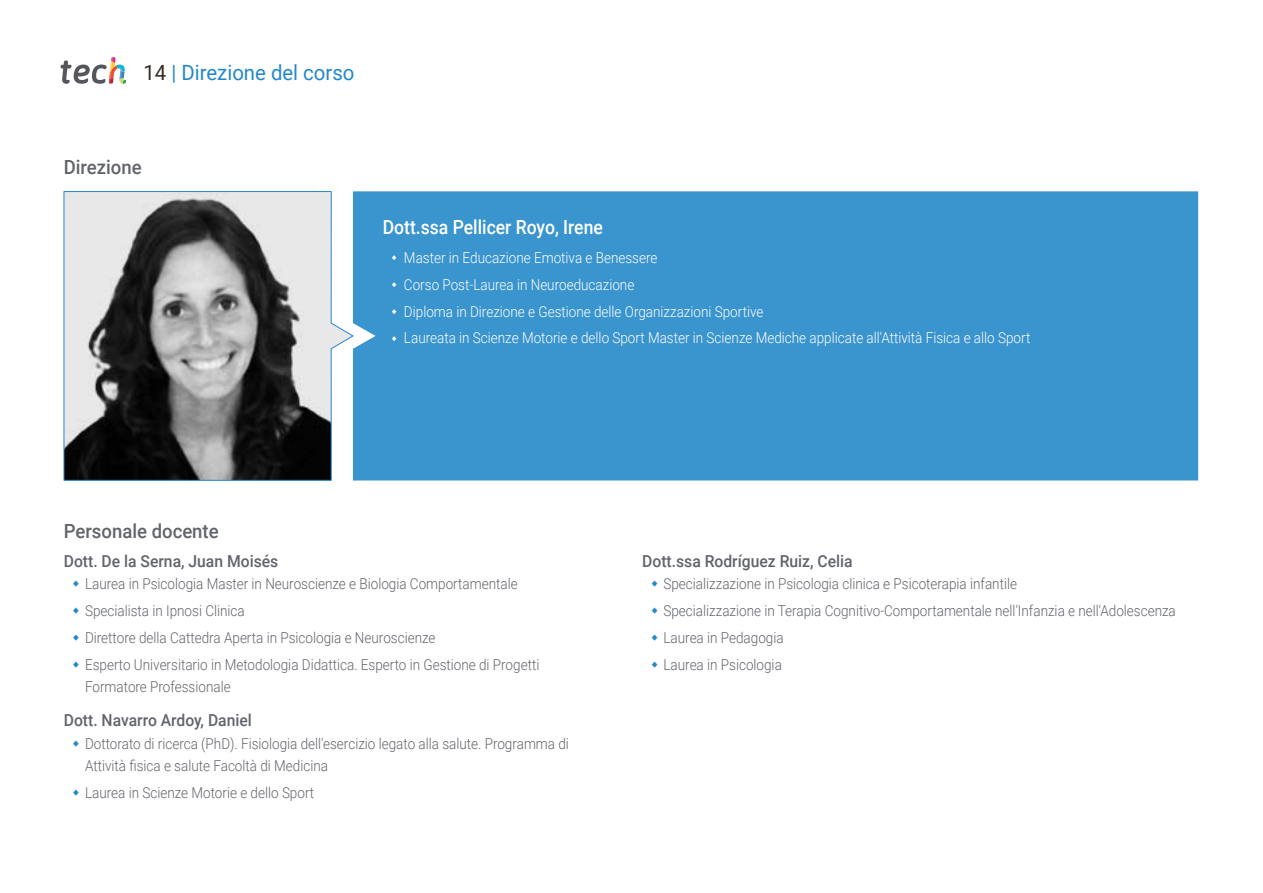
<style>
.page{position:relative;width:1263px;height:893px;background:#fff}
.page>*{position:absolute;margin:0;border:0;box-sizing:border-box;transform-origin:0 0}
.t1{font:21px "Roboto";color:#2488c9}
.t2{font:500 19.5px "Roboto";color:#fff;scale:.9 1}
.t3{font:500 19.5px "Roboto";color:#61646a;scale:.95 1}
.t4{font:500 16.5px "Roboto";color:#61646a;scale:.95 1}
.t5{font:300 15px/26.7px "Roboto";color:#61646a;scale:.9 1}
.t6{font:300 15px/26.7px "Roboto";color:#fff;scale:.9 1}
.s1{color:#312e20}
</style>
<div class="page">
<svg style="left:61px;top:57px;width:65px;height:27px"></svg>
<div style="left:354px;top:191px;width:844px;height:289px;background:#3a94ce"></div>
<svg style="left:64px;top:191px;width:290px;height:290px;background:#858788"></svg>
<svg style="left:392px;top:256px;width:5px;height:5px"></svg>
<svg style="left:392px;top:282px;width:5px;height:5px"></svg>
<svg style="left:392px;top:309px;width:5px;height:5px"></svg>
<svg style="left:392px;top:336px;width:5px;height:5px"></svg>
<h1 class="t1" style="left:144px;top:57px;width:213px"><span class="s1">14</span> | Direzione del corso</h1>
<h2 class="t3" style="left:64px;top:154px;width:84px">Direzione</h2>
<h2 class="t3" style="left:64px;top:517px;width:165px">Personale docente</h2>
<h2 class="t2" style="left:383px;top:214px;width:246px">Dott.ssa Pellicer Royo, Irene</h2>
<p class="t6" style="left:404px;top:244px;width:697px">Master in Educazione Emotiva e Benessere<br>Corso Post-Laurea in Neuroeducazione<br>Diploma in Direzione e Gestione delle Organizzazioni Sportive<br>Laureata in Scienze Motorie e dello Sport Master in Scienze Mediche applicate all'Attività Fisica e allo Sport</p>
<p class="t4" style="left:64px;top:550px;width:227px">Dott. De la Serna, Juan Moisés</p>
<p class="t5" style="left:85px;top:570px;width:506px">Laurea in Psicologia Master in Neuroscienze e Biologia Comportamentale Specialista in Ipnosi Clinica<br>Direttore della Cattedra Aperta in Psicologia e Neuroscienze<br>Esperto Universitario in Metodologia Didattica. Esperto in Gestione di Progetti</p>
<p class="t5" style="left:85px;top:673px;width:163px">Formatore Professionale</p>
<p class="t4" style="left:64px;top:709px;width:199px">Dott. Navarro Ardoy, Daniel</p>
<p class="t5" style="left:85px;top:732px;width:539px;line-height:22.5px">Dottorato di ricerca (PhD). Fisiologia dell'esercizio legato alla salute. Programma di<br>Attività fisica e salute Facoltà di Medicina</p>
<p class="t5" style="left:85px;top:779px;width:256px">Laurea in Scienze Motorie e dello Sport</p>
<p class="t4" style="left:642px;top:550px;width:223px">Dott.ssa Rodríguez Ruiz, Celia</p>
<p class="t5" style="left:663px;top:570px;width:571px">Specializzazione in Psicologia clinica e Psicoterapia infantile<br>Specializzazione in Terapia Cognitivo-Comportamentale nell'Infanzia e nell'Adolescenza Laurea in Pedagogia<br>Laurea in Psicologia</p>
</div>
